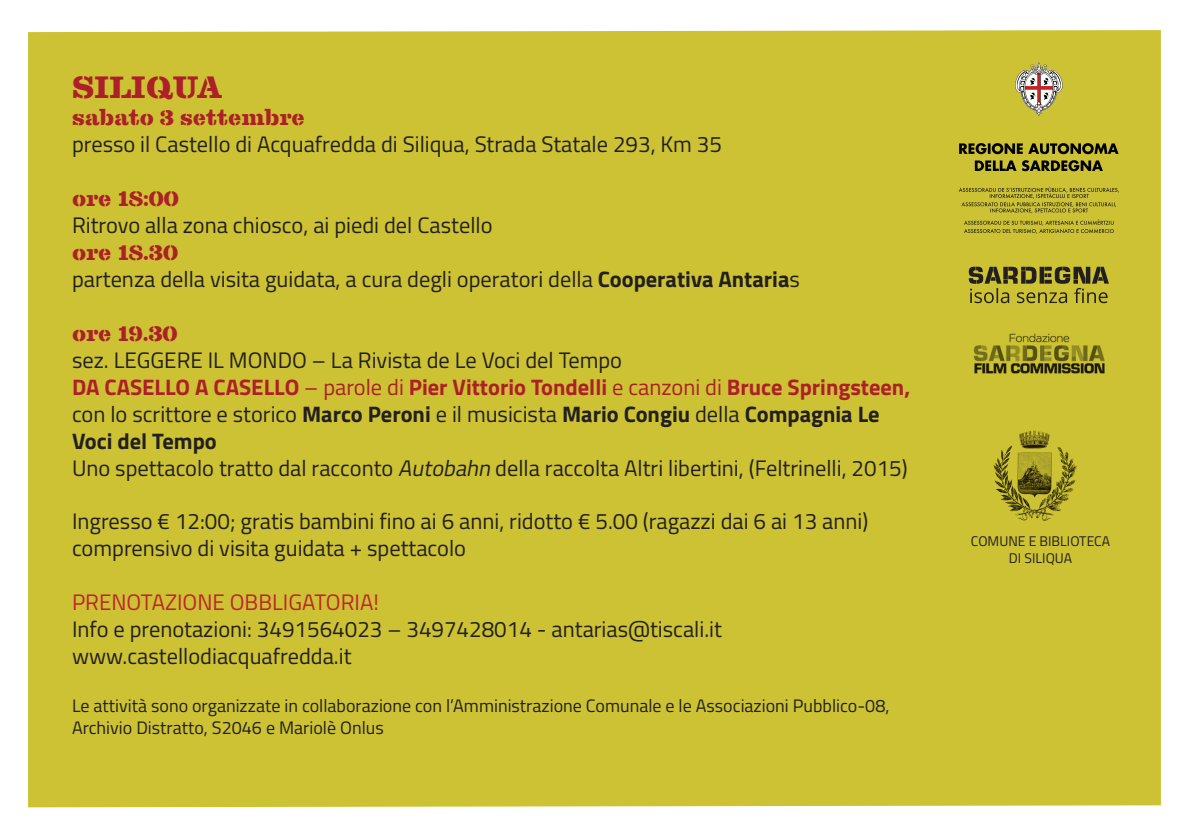
<style>
.page{position:relative;width:1191px;height:840px;background:#fff}
.page>*{position:absolute;margin:0;border:0;box-sizing:border-box;transform-origin:0 0}
.t1{font:700 32px "Clarendon Ste D Extr";color:#ad1f29}
.t2{font:700 24px "Clarendon Ste D Extr";color:#ad1f29}
.t3{font:22.4px/26.8px "Titillium";color:#231f20}
.t4{font:22.4px "Titillium";color:#bf242e}
.t5{font:18px/21.6px "Titillium";color:#231f20}
.t6{font:14px/16.8px "Titillium";color:#231f20;text-align:center}
.s1{font-weight:700}
.s2{font-weight:700;color:#ad1f29}
.s3{color:#ad1f29}
.s4{font-style:italic}
</style>
<div class="page">
<div style="left:28px;top:30px;width:1132px;height:776px;background:#ccc233"></div>
<svg style="left:959px;top:143px;width:159px;height:28px;background:#7e771f"></svg>
<svg style="left:1014px;top:62px;width:49px;height:54px"></svg>
<svg style="left:968px;top:266px;width:141px;height:37px;background:#8d862b"></svg>
<svg style="left:964px;top:219px;width:149px;height:15px;background:#ada42f"></svg>
<svg style="left:958px;top:186px;width:161px;height:27px;background:#b0a72f"></svg>
<img style="left:973px;top:333px;width:131px;height:40px">
<img style="left:992px;top:429px;width:85px;height:92px">
<h1 class="t1" style="left:72px;top:69px;width:151px">SILIQUA</h1>
<p class="t2" style="left:72px;top:103px;width:234px">sabato 3 settembre</p>
<p class="t3" style="left:72px;top:129px;width:651px">presso il Castello di Acquafredda di Siliqua, Strada Statale 293, Km 35</p>
<p class="t2" style="left:72px;top:184px;width:108px">ore 18:00</p>
<p class="t3" style="left:72px;top:210px;width:422px">Ritrovo alla zona chiosco, ai piedi del Castello</p>
<p class="t2" style="left:72px;top:238px;width:108px">ore 18.30</p>
<p class="t3" style="left:72px;top:264px;width:729px">partenza della visita guidata, a cura degli operatori della <span class="s1">Cooperativa Antaria</span>s</p>
<p class="t2" style="left:72px;top:319px;width:107px">ore 19.30</p>
<p class="t3" style="left:72px;top:345px;width:839px">sez. LEGGERE IL MONDO – La Rivista de Le Voci del Tempo<br><span class="s2">DA CASELLO A CASELLO</span> <span class="s3">– parole di</span> <span class="s2">Pier Vittorio Tondelli</span> <span class="s3">e canzoni di</span> <span class="s2">Bruce Springsteen, </span>con lo scrittore e storico <span class="s1">Marco Peroni</span> e il musicista <span class="s1">Mario Congiu</span> della <span class="s1">Compagnia Le Voci del Tempo<br></span>Uno spettacolo tratto dal racconto <span class="s4">Autobahn</span> della raccolta Altri libertini, (Feltrinelli, 2015)</p>
<p class="t3" style="left:72px;top:506px;width:797px">Ingresso € 12:00; gratis bambini fino ai 6 anni, ridotto € 5.00 (ragazzi dai 6 ai 13 anni) comprensivo di visita guidata + spettacolo</p>
<p class="t4" style="left:72px;top:585px;width:308px">PRENOTAZIONE OBBLIGATORIA!</p>
<p class="t3" style="left:72px;top:614px;width:651px">Info e prenotazioni: 3491564023 – 3497428014 - antarias@tiscali.it www.castellodiacquafredda.it</p>
<p class="t5" style="left:72px;top:694px;width:819px">Le attività sono organizzate in collaborazione con l’Amministrazione Comunale e le Associazioni Pubblico-08,<br>Archivio Distratto, S2046 e Mariolè Onlus</p>
<p class="t6" style="left:971px;top:532px;width:141px">COMUNE E BIBLIOTECA<br>DI SILIQUA</p>
</div>
